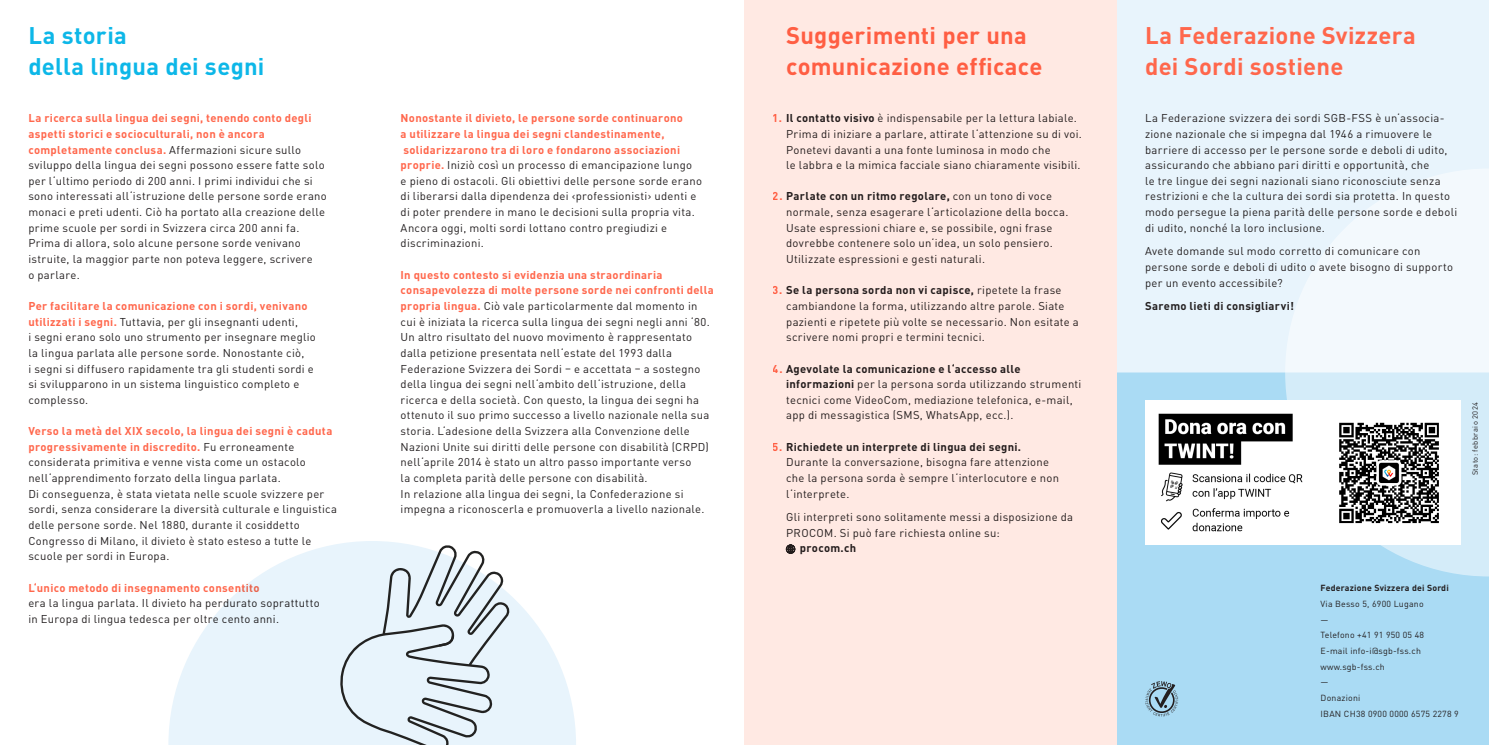
<style>
.page{position:relative;width:1489px;height:745px;background:#fff}
.page>*{position:absolute;margin:0;border:0;box-sizing:border-box;transform-origin:0 0}
.Kopftitel_SGB-FSS_blau{font:700 23.75px/31.2px "DINOT";letter-spacing:.01em;color:#ff674c}
.t1{font:700 23.75px/31.2px "DINOT";letter-spacing:.01em;color:#0db7e8}
.Grundtext{font:11.25px/15.6px "DINOT";letter-spacing:.025em;color:#231f20}
.t2{font:700 11.25px "DINOT";letter-spacing:.025em;color:#ff674c}
.Grundtext-2{font:700 11.25px "DINOT";letter-spacing:.025em;color:#231f20}
.t3{font:8.75px "DINOT";letter-spacing:.025em;color:#231f20}
.t4{font:700 8.75px "DINOT";letter-spacing:.025em;color:#231f20}
.Untertitel_schwarz{font:7.5px "DINOT";letter-spacing:.05em;color:#231f20}
.s1{font-weight:700;color:#ff674c}
.s2{font-weight:700}
</style>
<div class="page">
<div style="left:1116px;top:277px;width:372px;height:467px;background:#aadbf4"></div>
<svg style="left:1116px;top:0;width:372px;height:372px;background:#e9f3fa"></svg>
<svg style="left:1284px;top:168px;width:204px;height:408px;fill:#f3f9fd"></svg>
<div style="left:744px;top:0;width:372px;height:744px;background:#ffe9e3"></div>
<svg style="left:168px;top:541px;width:408px;height:203px;fill:#e8f4fc"></svg>
<svg style="left:786px;top:544px;width:9px;height:9px"></svg>
<svg style="left:1145px;top:681px;width:33px;height:35px"></svg>
<img style="left:1145px;top:400px;width:315px;height:144px">
<svg style="left:339px;top:544px;width:171px;height:200px;background:#d4dfe5"></svg>
<h1 class="t1" style="left:28px;top:19px;width:238px">La storia<br>della lingua dei segni</h1>
<p class="Grundtext" style="left:28px;top:110px;width:300px"><span class="s1">La ricerca sulla lingua dei segni, tenendo conto degli aspetti storici e socioculturali, non è ancora completamente conclusa.</span> Affermazioni sicure sullo sviluppo della lingua dei segni possono essere fatte solo per l‘ultimo periodo di 200 anni. I primi individui che si sono interessati all‘istruzione delle persone sorde erano monaci e preti udenti. Ciò ha portato alla creazione delle prime scuole per sordi in Svizzera circa 200 anni fa.<br>Prima di allora, solo alcune persone sorde venivano istruite, la maggior parte non poteva leggere, scrivere<br>o parlare.</p>
<p class="Grundtext" style="left:28px;top:297px;width:289px"><span class="s1">Per facilitare la comunicazione con i sordi, venivano utilizzati i segni.</span> Tuttavia, per gli insegnanti udenti,<br>i segni erano solo uno strumento per insegnare meglio la lingua parlata alle persone sorde. Nonostante ciò,<br>i segni si diffusero rapidamente tra gli studenti sordi e si svilupparono in un sistema linguistico completo e complesso.</p>
<p class="Grundtext" style="left:28px;top:422px;width:310px"><span class="s1">Verso la metà del XIX secolo, la lingua dei segni è caduta progressivamente in discredito.</span> Fu erroneamente considerata primitiva e venne vista come un ostacolo nell‘apprendimento forzato della lingua parlata.<br>Di conseguenza, è stata vietata nelle scuole svizzere per sordi, senza considerare la diversità culturale e linguistica delle persone sorde. Nel 1880, durante il cosiddetto Congresso di Milano, il divieto è stato esteso a tutte le scuole per sordi in Europa.</p>
<p class="t2" style="left:28px;top:579px;width:233px">L‘unico metodo di insegnamento consentito</p>
<p class="Grundtext" style="left:28px;top:594px;width:293px">era la lingua parlata. Il divieto ha perdurato soprattutto in Europa di lingua tedesca per oltre cento anni.</p>
<p class="Grundtext" style="left:400px;top:110px;width:303px"><span class="s1">Nonostante il divieto, le persone sorde continuarono<br>a utilizzare la lingua dei segni clandestinamente, solidarizzarono tra di loro e fondarono associazioni proprie.</span> Iniziò così un processo di emancipazione lungo<br>e pieno di ostacoli. Gli obiettivi delle persone sorde erano di liberarsi dalla dipendenza dei ‹professionisti› udenti e di poter prendere in mano le decisioni sulla propria vita.<br>Ancora oggi, molti sordi lottano contro pregiudizi e discriminazioni.</p>
<p class="Grundtext" style="left:400px;top:266px;width:315px"><span class="s1">In questo contesto si evidenzia una straordinaria consapevolezza di molte persone sorde nei confronti della propria lingua.</span> Ciò vale particolarmente dal momento in cui è iniziata la ricerca sulla lingua dei segni negli anni ‘80.<br>Un altro risultato del nuovo movimento è rappresentato dalla petizione presentata nell‘estate del 1993 dalla Federazione Svizzera dei Sordi – e accettata – a sostegno della lingua dei segni nell‘ambito dell‘istruzione, della ricerca e della società. Con questo, la lingua dei segni ha ottenuto il suo primo successo a livello nazionale nella sua storia. L‘adesione della Svizzera alla Convenzione delle Nazioni Unite sui diritti delle persone con disabilità (CRPD) nell‘aprile 2014 è stato un altro passo importante verso<br>la completa parità delle persone con disabilità.<br>In relazione alla lingua dei segni, la Confederazione si impegna a riconoscerla e promuoverla a livello nazionale.</p>
<h1 class="Kopftitel_SGB-FSS_blau" style="left:786px;top:19px;width:258px">Suggerimenti per una comunicazione efficace</h1>
<p class="Grundtext" style="left:786px;top:110px;width:297px;text-indent:-13px"><span class="s1">1.</span> <span class="s2">Il contatto visivo</span> è indispensabile per la lettura labiale.<br>Prima di iniziare a parlare, attirate l‘attenzione su di voi.<br>Ponetevi davanti a una fonte luminosa in modo che<br>le labbra e la mimica facciale siano chiaramente visibili.</p>
<p class="Grundtext" style="left:786px;top:188px;width:284px;text-indent:-13px"><span class="s1">2.</span> <span class="s2">Parlate con un ritmo regolare,</span> con un tono di voce normale, senza esagerare l‘articolazione della bocca.<br>Usate espressioni chiare e, se possibile, ogni frase dovrebbe contenere solo un‘idea, un solo pensiero.<br>Utilizzate espressioni e gesti naturali.</p>
<p class="Grundtext" style="left:786px;top:282px;width:294px;text-indent:-13px"><span class="s1">3.</span> <span class="s2">Se la persona sorda non vi capisce,</span> ripetete la frase cambiandone la forma, utilizzando altre parole. Siate pazienti e ripetete più volte se necessario. Non esitate a scrivere nomi propri e termini tecnici.</p>
<p class="Grundtext" style="left:786px;top:360px;width:297px;text-indent:-13px"><span class="s1">4.</span> <span class="s2">Agevolate la comunicazione e l‘accesso alle informazioni</span> per la persona sorda utilizzando strumenti tecnici come VideoCom, mediazione telefonica, e-mail, app di messagistica (SMS, WhatsApp, ecc.).</p>
<p class="Grundtext" style="left:786px;top:438px;width:274px;text-indent:-13px"><span class="s1">5.</span> <span class="s2">Richiedete un interprete di lingua dei segni.<br></span>Durante la conversazione, bisogna fare attenzione che la persona sorda è sempre l‘interlocutore e non l‘interprete.</p>
<p class="Grundtext" style="left:786px;top:508px;width:288px">Gli interpreti sono solitamente messi a disposizione da<br>PROCOM. Si può fare richiesta online su:</p>
<p class="Grundtext-2" style="left:799px;top:540px;width:58px">procom.ch</p>
<p class="Kopftitel_SGB-FSS_blau" style="left:1144px;top:19px;width:272px">La Federazione Svizzera dei Sordi sostiene</p>
<p class="Grundtext" style="left:1144px;top:110px;width:314px">La Federazione svizzera dei sordi SGB-FSS è un‘associa&shy;zione nazionale che si impegna dal 1946 a rimuovere le barriere di accesso per le persone sorde e deboli di udito, assicurando che abbiano pari diritti e opportunità, che<br>le tre lingue dei segni nazionali siano riconosciute senza restrizioni e che la cultura dei sordi sia protetta. In questo modo persegue la piena parità delle persone sorde e deboli di udito, nonché la loro inclusione.</p>
<p class="Grundtext" style="left:1144px;top:243px;width:309px">Avete domande sul modo corretto di comunicare con persone sorde e deboli di udito o avete bisogno di supporto per un evento accessibile?</p>
<p class="Grundtext-2" style="left:1144px;top:298px;width:150px">Saremo lieti di consigliarvi!</p>
<p class="Untertitel_schwarz" style="left:1469px;top:475px;width:75px;rotate:-90deg">Stato: febbraio 2024</p>
<p class="t4" style="left:1320px;top:582px;width:130px">Federazione Svizzera dei Sordi</p>
<p class="t3" style="left:1320px;top:597px;width:104px">Via Besso 5, 6900 Lugano</p>
<p class="t3" style="left:1320px;top:629px;width:105px">Telefono +41 91 950 05 48</p>
<p class="t3" style="left:1320px;top:644px;width:102px">E-mail info-i@sgb-fss.ch</p>
<p class="t3" style="left:1320px;top:660px;width:66px">www.sgb-fss.ch</p>
<p class="t3" style="left:1320px;top:675px;width:9px">—</p>
<p class="t3" style="left:1320px;top:691px;width:41px">Donazioni</p>
<p class="t3" style="left:1320px;top:707px;width:140px">IBAN CH38 0900 0000 6575 2278 9</p>
</div>
